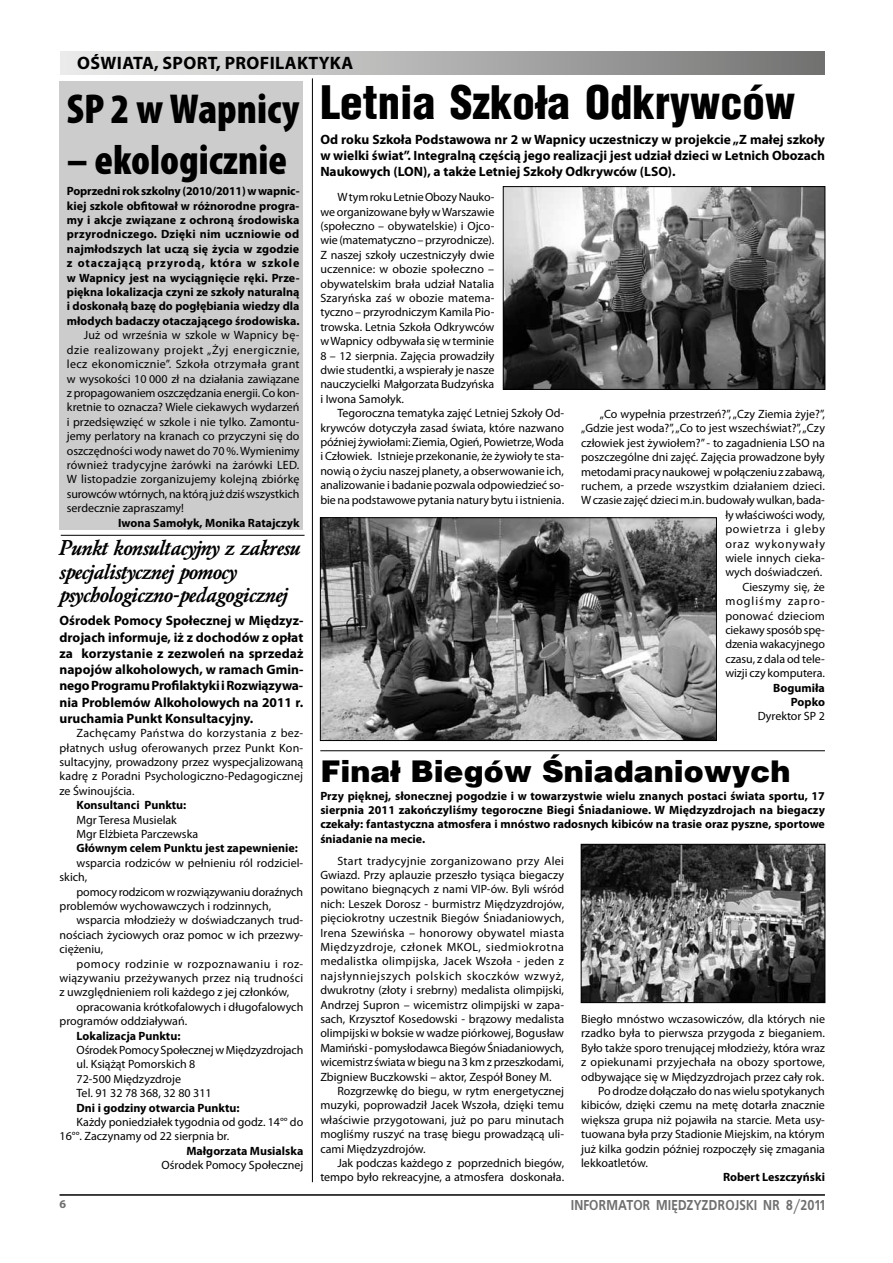
<style>
.page{position:relative;width:893px;height:1263px;background:#fff}
.page>*{position:absolute;margin:0;border:0;box-sizing:border-box;transform-origin:0 0}
.t1{font:900 45px "Switzerland Cond";color:#000}
.t2{font:900 condensed 42px "Myriad Pro";color:#000}
.t3{font:900 30px "Switzerland";color:#000}
.t4{font:italic 700 19.5px/23.4px "EFN Garamo";color:#000}
.t5{font:700 18px "Myriad Pro";letter-spacing:.05em;color:#000}
.t6{font:700 14.25px "EFN Bureau";color:#706f6f}
.t7{font:700 13.5px/16.2px "Myriad Pro";color:#000;text-align:justify}
.t8{font:12px/14.4px "Myriad Pro";color:#000;text-align:justify}
.t9{font:700 12px/14.4px "Myriad Pro";color:#000;text-align:justify}
.t10{font:12px "Myriad Pro";letter-spacing:.02em;color:#000}
.t11{font:700 12px "Myriad Pro";color:#706f6f}
</style>
<div class="page">
<hr style="left:60px;top:1194px;width:765px;height:2px;background:#000">
<div style="left:60px;top:81px;width:243px;height:449px;background:#ccc"></div>
<div style="left:60px;top:51px;width:765px;height:23px;background:linear-gradient(to right,#eeeeed,#737373)"></div>
<img style="left:505px;top:188px;width:318px;height:200px">
<div style="left:503px;top:186px;width:322px;height:204px;border:1px solid #000"></div>
<img style="left:322px;top:519px;width:393px;height:220px">
<div style="left:320px;top:517px;width:397px;height:224px;border:1px solid #000"></div>
<hr style="left:61px;top:535px;width:244px;height:1px;background:#000">
<hr style="left:312px;top:78px;width:1px;height:1104px;background:#000">
<hr style="left:320px;top:750px;width:505px;height:1px;background:#000">
<img style="left:583px;top:846px;width:240px;height:155px">
<div style="left:581px;top:844px;width:244px;height:159px;border:1px solid #000"></div>
<h3 class="t5" style="left:77px;top:52px;width:277px">oświ ata, SPORT, profilaktyka</h3>
<h2 class="t2" style="left:67px;top:86px;width:234px">SP 2 w Wapnicy</h2>
<h2 class="t2" style="left:67px;top:136px;width:222px">– ekologicznie</h2>
<p class="t9" style="left:67px;top:184px;width:234px">Poprzedni rok szkolny (2010/2011) w wapnic&shy;kiej szkole obfitował w różnorodne progra&shy;my i akcje związane z ochroną środowiska przyrodniczego. Dzięki nim uczniowie od najmłodszych lat uczą się życia w zgodzie z otaczającą przyrodą, która w szkole w Wapnicy jest na wyciągnięcie ręki. Prze&shy;piękna lokalizacja czyni ze szkoły naturalną i doskonałą bazę do pogłębiania wiedzy dla młodych badaczy otaczającego środowiska.</p>
<p class="t8" style="left:67px;top:328px;width:234px;text-indent:17px">Już od września w szkole w Wapnicy bę&shy;dzie realizowany projekt „Żyj energicznie, lecz ekonomicznie”. Szkoła otrzymała grant w wysokości 10 000 zł na działania zawiązane z propagowaniem oszczędzania energii. Co kon&shy;kretnie to oznacza? Wiele ciekawych wydarzeń i przedsięwzięć w szkole i nie tylko. Zamontu&shy;jemy perlatory na kranach co przyczyni się do oszczędności wody nawet do 70 %. Wymienimy również tradycyjne żarówki na żarówki LED.<br>W listopadzie zorganizujemy kolejną zbiórkę surowców wtórnych, na którą już dziś wszystkich serdecznie zapraszamy!</p>
<p class="t9" style="left:118px;top:515px;width:183px">Iwona Samołyk, Monika Ratajczyk</p>
<h1 class="t1" style="left:320px;top:73px;width:476px">Letnia Szkoła Odkrywców</h1>
<p class="t7" style="left:320px;top:131px;width:506px">Od roku Szkoła Podstawowa nr 2 w Wapnicy uczestniczy w projekcie „Z małej szkoły w wielki świat”. Integralną częścią jego realizacji jest udział dzieci w Letnich Obozach Naukowych (LON ), a także Letniej Szkoły Odkrywców (LSO).</p>
<p class="t8" style="left:320px;top:190px;width:176px;text-indent:17px">W tym roku Letnie Obozy Nauko&shy;we organizowane były w Warszawie (społeczno – obywatelskie) i Ojco&shy;wie (matematyczno – przyrodnicze).<br>Z naszej szkoły uczestniczyły dwie uczennice: w obozie społeczno – obywatelskim brała udział Natalia Szaryńska zaś w obozie matema&shy;tyczno – przyrodniczym Kamila Pio&shy;trowska. Letnia Szkoła Odkrywców w Wapnicy odbywała się w terminie 8 – 12 sierpnia. Zajęcia prowadziły dwie studentki, a wspierały je nasze nauczycielki Małgorzata Budzyńska i Iwona Samołyk.</p>
<p class="t8" style="left:320px;top:406px;width:245px;text-indent:17px">Tegoroczna tematyka zajęć Letniej Szkoły Od&shy;krywców dotyczyła zasad świata, które nazwano później żywiołami: Ziemia, Ogień, Powietrze, Woda i Człowiek. Istnieje przekonanie, że żywioły te sta&shy;nowią o życiu naszej planety, a obserwowanie ich, analizowanie i badanie pozwala odpowiedzieć so&shy;bie na podstawowe pytania natury bytu i istnienia.</p>
<p class="t8" style="left:581px;top:407px;width:245px;text-align:right">„Co wypełnia przestrzeń?”, „Czy Ziemia żyje?”, „Gdzie jest woda?”, „Co to jest wszechświat?”, „Czy człowiek jest żywiołem?” - to zagadnienia LSO na poszczególne dni zajęć. Zajęcia prowadzone były metodami pracy naukowej w połączeniu z zabawą, ruchem, a przede wszystkim działaniem dzieci.<br>W czasie zajęć dzieci m.in. budowały wulkan, bada&shy;ły właściwości wody,<br>powietrza i gleby<br>oraz wykonywały<br>wiele innych cieka-<br>wych doświadczeń.<br>Cieszymy się, że<br>mogliśmy zapro-<br>ponować dzieciom<br>ciekawy sposób spę-<br>dzenia wakacyjnego<br>czasu, z dala od tele-<br>wizji czy komputera.</p>
<p class="t9" style="left:773px;top:680px;width:53px;text-align:right">Bogumiła<br>Popko</p>
<p class="t8" style="left:758px;top:709px;width:69px">Dyrektor SP 2</p>
<h3 class="t4" style="left:60px;top:536px;width:242px">Punkt konsultacyjny z zakresu specjalistycznej pomocy psychologiczno-pedagogicznej</h3>
<p class="t7" style="left:60px;top:612px;width:245px">Ośrodek Pomocy Społecznej w Międzyz&shy;drojach informuje, iż z dochodów z opłat za korzystanie z zezwoleń na sprzedaż napojów alkoholowych, w ramach Gmin&shy;nego Programu Profilaktyki i Rozwiązywa&shy;nia Problemów Alkoholowych na 2011 r. uruchamia Punkt Konsultacyjny.</p>
<p class="t8" style="left:60px;top:726px;width:245px;text-indent:17px">Zachęcamy Państwa do korzystania z bez&shy;płatnych usług oferowanych przez Punkt Kon&shy;sultacyjny, prowadzony przez wyspecjalizowaną kadrę z Poradni Psychologiczno-Pedagogicznej ze Świnoujścia.</p>
<p class="t9" style="left:77px;top:797px;width:111px">Konsultanci Punktu:</p>
<p class="t8" style="left:77px;top:812px;width:123px">Mgr Teresa Musielak<br>Mgr Elżbieta Parczewska</p>
<p class="t9" style="left:77px;top:841px;width:223px">Głównym celem Punktu jest zapewnienie:</p>
<p class="t8" style="left:60px;top:855px;width:245px;text-indent:17px">wsparcia rodziców w pełnieniu ról rodziciel&shy;skich,</p>
<p class="t8" style="left:60px;top:884px;width:245px;text-indent:17px">pomocy rodzicom w rozwiązywaniu doraźnych problemów wychowawczych i rodzinnych,</p>
<p class="t8" style="left:60px;top:913px;width:245px;text-indent:17px">wsparcia młodzieży w doświadczanych trud&shy;nościach życiowych oraz pomoc w ich przezwy&shy;ciężeniu,</p>
<p class="t8" style="left:60px;top:956px;width:245px;text-indent:17px">pomocy rodzinie w rozpoznawaniu i roz&shy;wiązywaniu przeżywanych przez nią trudności z uwzględnieniem roli każdego z jej członków,</p>
<p class="t8" style="left:60px;top:999px;width:245px;text-indent:17px">opracowania krótkofalowych i długofalowych programów oddziaływań.</p>
<p class="t9" style="left:77px;top:1028px;width:105px">Lokalizacja Punktu:</p>
<p class="t8" style="left:77px;top:1042px;width:228px;text-align:left">Ośrodek Pomocy Społecznej w Międzyzdrojach ul. Książąt Pomorskich 8<br>72-500 Międzyzdroje<br>Tel. 91 32 78 368, 32 80 311</p>
<p class="t9" style="left:77px;top:1100px;width:164px">Dni i godziny otwarcia Punktu:</p>
<p class="t8" style="left:60px;top:1114px;width:245px;text-indent:17px">Każdy poniedziałek tygodnia od godz. 14°° do<br>16°°. Zaczynamy od 22 sierpnia br.</p>
<p class="t9" style="left:186px;top:1143px;width:118px">Małgorzata Musialska</p>
<p class="t8" style="left:162px;top:1158px;width:143px">Ośrodek Pomocy Społecznej</p>
<h3 class="t3" style="left:320px;top:753px;width:472px">Finał Biegów Śniadaniowych</h3>
<p class="t9" style="left:320px;top:788px;width:506px">Przy pięknej, słonecznej pogodzie i w towarzystwie wielu znanych postaci świata sportu, 17 sierpnia 2011 zakończyliśmy tegoroczne Biegi Śniadaniowe. W Międzyzdrojach na biegaczy czekały: fantastyczna atmosfera i mnóstwo radosnych kibiców na trasie oraz pyszne, sportowe śniadanie na mecie.</p>
<p class="t8" style="left:320px;top:853px;width:245px;text-indent:17px">Start tradycyjnie zorganizowano przy Alei Gwiazd. Przy aplauzie przeszło tysiąca biegaczy powitano biegnących z nami VIP-ów. Byli wśród nich: Leszek Dorosz - burmistrz Międzyzdrojów, pięciokrotny uczestnik Biegów Śniadaniowych, Irena Szewińska – honorowy obywatel miasta Międzyzdroje, członek MKOL, siedmiokrotna medalistka olimpijska, Jacek Wszoła - jeden z najsłynniejszych polskich skoczków wzwyż, dwukrotny (złoty i srebrny) medalista olimpijski, Andrzej Supron – wicemistrz olimpijski w zapa&shy;sach, Krzysztof Kosedowski - brązowy medalista olimpijski w boksie w wadze piórkowej, Bogusław Mamiński - pomysłodawca Biegów Śniadaniowych, wicemistrz świata w biegu na 3 km z przeszkodami, Zbigniew Buczkowski – aktor, Zespół Boney M.</p>
<p class="t8" style="left:320px;top:1083px;width:245px;text-indent:17px">Rozgrzewkę do biegu, w rytm energetycznej muzyki, poprowadził Jacek Wszoła, dzięki temu właściwie przygotowani, już po paru minutach mogliśmy ruszyć na trasę biegu prowadzącą uli&shy;cami Międzyzdrojów.</p>
<p class="t8" style="left:320px;top:1155px;width:245px;text-align:right">Jak podczas każdego z poprzednich biegów, tempo było rekreacyjne, a atmosfera doskonała.</p>
<p class="t8" style="left:581px;top:1011px;width:245px">Biegło mnóstwo wczasowiczów, dla których nie</p>
<p class="t8" style="left:581px;top:1026px;width:245px">rzadko była to pierwsza przygoda z bieganiem.</p>
<p class="t8" style="left:581px;top:1040px;width:245px">Było także sporo trenującej młodzieży, która wraz</p>
<p class="t10" style="left:581px;top:1055px;width:245px">z opiekunami przyjechała na obozy sportowe,</p>
<p class="t8" style="left:581px;top:1069px;width:244px">odbywające się w Międzyzdrojach przez cały rok.</p>
<p class="t8" style="left:598px;top:1083px;width:228px">Po drodze dołączało do nas wielu spotykanych</p>
<p class="t8" style="left:581px;top:1098px;width:245px">kibiców, dzięki czemu na metę dotarła znacznie</p>
<p class="t8" style="left:581px;top:1112px;width:245px">większa grupa niż pojawiła na starcie. Meta usy-</p>
<p class="t8" style="left:581px;top:1127px;width:245px">tuowana była przy Stadionie Miejskim, na którym</p>
<p class="t8" style="left:581px;top:1141px;width:245px">już kilka godzin później rozpoczęły się zmagania</p>
<p class="t8" style="left:581px;top:1155px;width:68px">lekkoatletów.</p>
<p class="t9" style="left:723px;top:1170px;width:103px">Robert Leszczyński</p>
<p class="t11" style="left:60px;top:1196px;width:8px">6</p>
<p class="t6" style="left:571px;top:1194px;width:256px">INFORMATOR MI ĘDZYZDROJSKI NR 8/2011</p>
</div>
